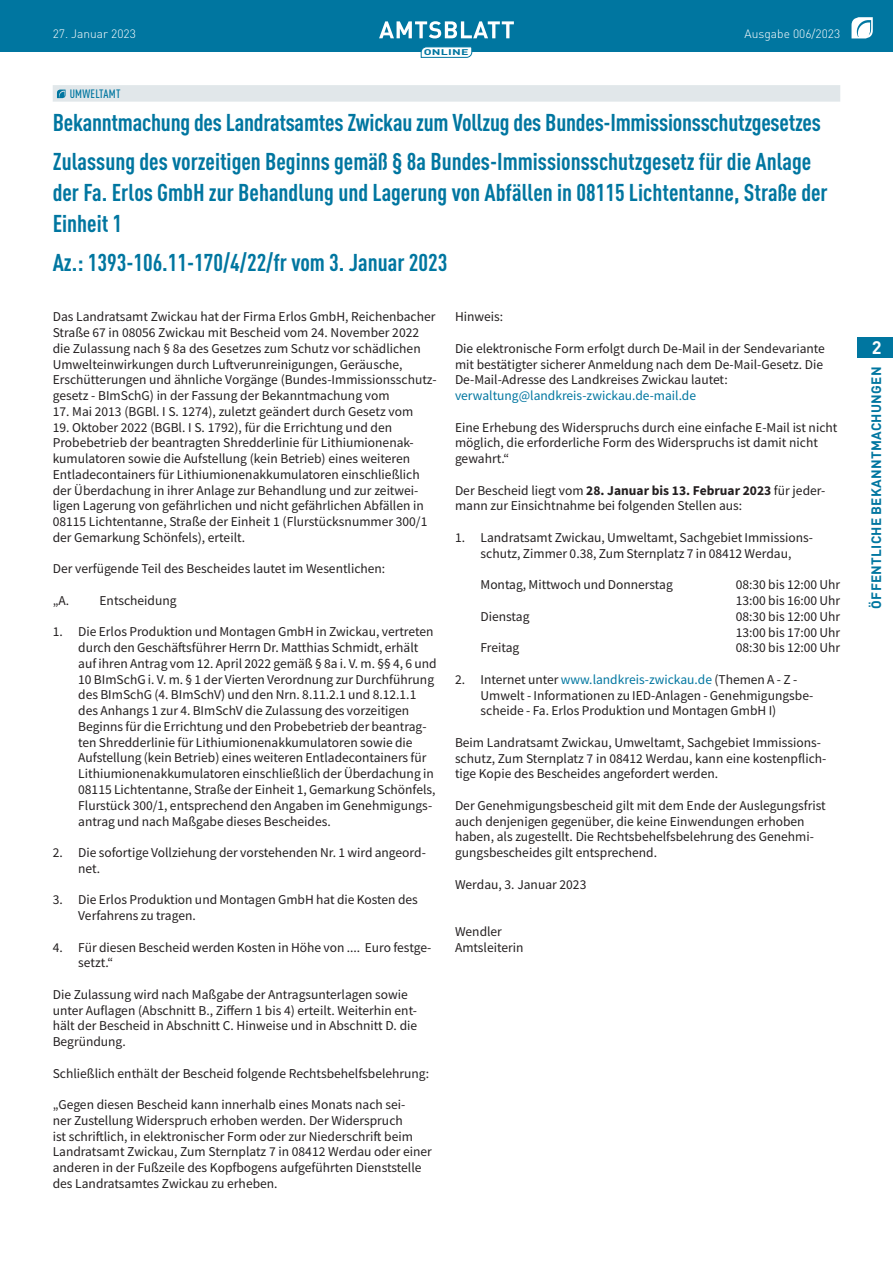
<style>
.page{position:relative;width:893px;height:1263px;background:#fff}
.page>*{position:absolute;margin:0;border:0;box-sizing:border-box;transform-origin:0 0}
.t1{font:700 condensed 24px/39.3px "DIN Pro";color:#0076a0}
.t2{font:700 18px "DIN Pro";color:#fff}
.t3{font:13.5px/15.8px "Source Sans Pro";color:#231f20}
.t4{font:13.5px "Source Sans Pro";color:#0076a0}
.t5{font:700 13.5px "DIN Pro";letter-spacing:.02em;color:#0076a0}
.t6{font:300 12px "DIN Pro";color:#fff}
.t7{font:500 condensed 12px "DIN Pro";letter-spacing:.02em;color:#0076a0}
.t8{font:700 8.25px "DIN Pro";letter-spacing:.02em;color:#0076a0;scale:1.5 1}
.s1{font-weight:700}
.s2{color:#0076a0}
</style>
<div class="page">
<div style="left:0;top:0;width:893px;height:51px;background:#0076a0"></div>
<svg style="left:851px;top:17px;width:22px;height:21px"></svg>
<svg style="left:379px;top:21px;width:135px;height:17px"></svg>
<svg style="left:421px;top:47px;width:51px;height:11px"></svg>
<div style="left:857px;top:337px;width:36px;height:21px;background:#0076a0"></div>
<div style="left:53px;top:85px;width:787px;height:17px;background:#e1e7ea"></div>
<svg style="left:57px;top:90px;width:9px;height:8px"></svg>
<p class="t6" style="left:53px;top:25px;width:85px">27. Januar 2023</p>
<p class="t6" style="left:745px;top:25px;width:97px">Ausgabe 006/2023</p>
<p class="t8" style="left:424px;top:45px;width:31px">ONLINE</p>
<p class="t7" style="left:70px;top:85px;width:52px">UMWELTAMT</p>
<h1 class="t1" style="left:53px;top:100px;width:770px">Bekanntmachung des Landratsamtes Zwickau zum Vollzug des Bundes-Immissionsschutzgesetzes<br>Zulassung des vorzeitigen Beginns gemäß § 8a Bundes-Immissionsschutzgesetz für die Anlage</h1>
<h1 class="t1" style="left:53px;top:175px;width:776px;line-height:30.8px">der Fa. Erlos GmbH zur Behandlung und Lagerung von Abfällen in 08115 Lichtentanne, Straße der<br>Einheit 1</h1>
<h1 class="t1" style="left:53px;top:241px;width:396px">Az.: 1393-106.11-170/4/22/fr vom 3. Januar 2023</h1>
<p class="t3" style="left:53px;top:309px;width:385px">Das Landratsamt Zwickau hat der Firma Erlos GmbH, Reichenbacher Straße 67 in 08056 Zwickau mit Bescheid vom 24. November 2022 die Zulassung nach § 8a des Gesetzes zum Schutz vor schädlichen Umwelteinwirkungen durch Luftverunreinigungen, Geräusche, Erschütterungen und ähnliche Vorgänge (Bundes-Immissionsschutz&shy;gesetz - BImSchG) in der Fassung der Bekanntmachung vom</p>
<p class="t3" style="left:53px;top:403px;width:362px">17. Mai 2013 (BGBl. I S. 1274), zuletzt geändert durch Gesetz vom</p>
<p class="t3" style="left:53px;top:419px;width:376px">19. Oktober 2022 (BGBl. I S. 1792), für die Errichtung und den Probebetrieb der beantragten Shredderlinie für Lithiumionenak&shy;kumulatoren sowie die Aufstellung (kein Betrieb) eines weiteren Entladecontainers für Lithiumionenakkumulatoren einschließlich der Überdachung in ihrer Anlage zur Behandlung und zur zeitwei&shy;ligen Lagerung von gefährlichen und nicht gefährlichen Abfällen in 08115 Lichtentanne, Straße der Einheit 1 (Flurstücksnummer 300/1 der Gemarkung Schönfels), erteilt.</p>
<p class="t3" style="left:53px;top:561px;width:334px">Der verfügende Teil des Bescheides lautet im Wesentlichen:</p>
<p class="t3" style="left:53px;top:592px;width:18px">„A.</p>
<p class="t3" style="left:99px;top:592px;width:79px">Entscheidung</p>
<p class="t3" style="left:78px;top:624px;width:360px;text-indent:-26px">1. Die Erlos Produktion und Montagen GmbH in Zwickau, vertreten durch den Geschäftsführer Herrn Dr. Matthias Schmidt, erhält auf ihren Antrag vom 12. April 2022 gemäß § 8a i. V. m. §§ 4, 6 und 10 BImSchG i. V. m. § 1 der Vierten Verordnung zur Durchführung des BImSchG (4. BImSchV) und den Nrn. 8.11.2.1 und 8.12.1.1 des Anhangs 1 zur 4. BImSchV die Zulassung des vorzeitigen Beginns für die Errichtung und den Probebetrieb der beantrag&shy;ten Shredderlinie für Lithiumionenakkumulatoren sowie die Aufstellung (kein Betrieb) eines weiteren Entladecontainers für Lithiumionenakkumulatoren einschließlich der Überdachung in 08115 Lichtentanne, Straße der Einheit 1, Gemarkung Schönfels, Flurstück 300/1, entsprechend den Angaben im Genehmigungs&shy;antrag und nach Maßgabe dieses Bescheides.</p>
<p class="t3" style="left:78px;top:844px;width:349px;text-indent:-26px">2. Die sofortige Vollziehung der vorstehenden Nr. 1 wird angeord&shy;net.</p>
<p class="t3" style="left:78px;top:892px;width:341px;text-indent:-26px">3. Die Erlos Produktion und Montagen GmbH hat die Kosten des<br>Verfahrens zu tragen.</p>
<p class="t3" style="left:78px;top:939px;width:355px;text-indent:-26px">4. Für diesen Bescheid werden Kosten in Höhe von .... Euro festge&shy;setzt.“</p>
<p class="t3" style="left:53px;top:986px;width:366px">Die Zulassung wird nach Maßgabe der Antragsunterlagen sowie unter Auflagen (Abschnitt B., Ziffern 1 bis 4) erteilt. Weiterhin ent&shy;hält der Bescheid in Abschnitt C. Hinweise und in Abschnitt D. die Begründung.</p>
<p class="t3" style="left:53px;top:1065px;width:378px">Schließlich enthält der Bescheid folgende Rechtsbehelfsbelehrung:</p>
<p class="t3" style="left:53px;top:1096px;width:381px">„Gegen diesen Bescheid kann innerhalb eines Monats nach sei-<br>ner Zustellung Widerspruch erhoben werden. Der Widerspruch<br>ist schriftlich, in elektronischer Form oder zur Niederschrift beim Landratsamt Zwickau, Zum Sternplatz 7 in 08412 Werdau oder einer anderen in der Fußzeile des Kopfbogens aufgeführten Dienststelle des Landratsamtes Zwickau zu erheben.</p>
<p class="t3" style="left:455px;top:309px;width:50px">Hinweis:</p>
<p class="t3" style="left:455px;top:340px;width:371px">Die elektronische Form erfolgt durch De-Mail in der Sendevariante mit bestätigter sicherer Anmeldung nach dem De-Mail-Gesetz. Die<br>De-Mail-Adresse des Landkreises Zwickau lautet:</p>
<p class="t4" style="left:455px;top:387px;width:243px">verwaltung@landkreis-zwickau.de-mail.de</p>
<p class="t3" style="left:455px;top:419px;width:384px">Eine Erhebung des Widerspruchs durch eine einfache E-Mail ist nicht möglich, die erforderliche Form des Widerspruchs ist damit nicht gewahrt.“</p>
<p class="t3" style="left:455px;top:482px;width:372px">Der Bescheid liegt vom <span class="s1">28. Januar bis 13. Februar 2023</span> für jeder&shy;mann zur Einsichtnahme bei folgenden Stellen aus:</p>
<p class="t3" style="left:455px;top:529px;width:360px;text-align:center">1. Landratsamt Zwickau, Umweltamt, Sachgebiet Immissions&shy;schutz, Zimmer 0.38, Zum Sternplatz 7 in 08412 Werdau,</p>
<p class="t3" style="left:480px;top:577px;width:194px">Montag, Mittwoch und Donnerstag</p>
<p class="t3" style="left:736px;top:577px;width:106px">08:30 bis 12:00 Uhr<br>13:00 bis 16:00 Uhr</p>
<p class="t3" style="left:480px;top:608px;width:50px">Dienstag</p>
<p class="t3" style="left:736px;top:608px;width:106px">08:30 bis 12:00 Uhr<br>13:00 bis 17:00 Uhr</p>
<p class="t3" style="left:480px;top:640px;width:40px">Freitag</p>
<p class="t3" style="left:736px;top:640px;width:106px">08:30 bis 12:00 Uhr</p>
<p class="t3" style="left:480px;top:671px;width:334px;text-indent:-26px">2. Internet unter <span class="s2">www.landkreis-zwickau.de</span> (Themen A - Z -<br>Umwelt - Informationen zu IED-Anlagen - Genehmigungsbe&shy;scheide - Fa. Erlos Produktion und Montagen GmbH I)</p>
<p class="t3" style="left:455px;top:734px;width:373px">Beim Landratsamt Zwickau, Umweltamt, Sachgebiet Immissions&shy;schutz, Zum Sternplatz 7 in 08412 Werdau, kann eine kostenpflich&shy;tige Kopie des Bescheides angefordert werden.</p>
<p class="t3" style="left:455px;top:797px;width:372px">Der Genehmigungsbescheid gilt mit dem Ende der Auslegungsfrist auch denjenigen gegenüber, die keine Einwendungen erhoben haben, als zugestellt. Die Rechtsbehelfsbelehrung des Genehmi&shy;gungsbescheides gilt entsprechend.</p>
<p class="t3" style="left:455px;top:876px;width:133px">Werdau, 3. Januar 2023</p>
<p class="t3" style="left:455px;top:923px;width:70px">Wendler<br>Amtsleiterin</p>
<h2 class="t2" style="left:872px;top:333px;width:11px">2</h2>
<p class="t5" style="left:865px;top:609px;width:243px;rotate:-90deg">ÖFFENTLICHE BEKANNTMACHUNGEN</p>
</div>
